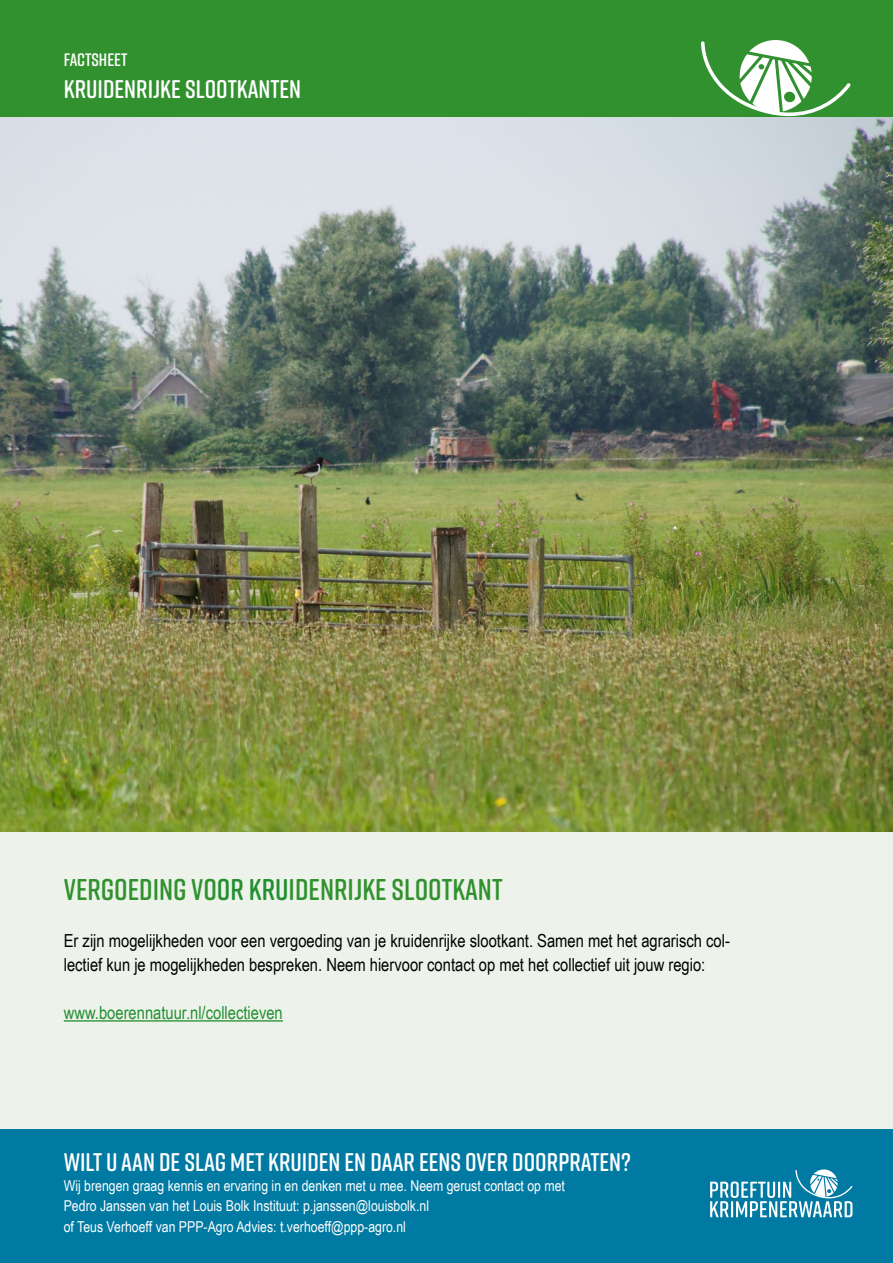
<style>
.page{position:relative;width:893px;height:1263px;background:#fff}
.page>*{position:absolute;margin:0;border:0;box-sizing:border-box;transform-origin:0 0}
.t1{font:600 30px "Rift Soft";color:#32912f}
.t2{font:600 25.5px "Rift Soft";color:#fff}
.t3{font:18px/24px "Arial Narrow";color:#000}
.t4{font:18px "Arial Narrow";color:#228f30}
.t5{font:600 18px "Rift Soft";color:#fff}
.t6{font:15px "Arial Narrow";color:#fff}
.s1{color:#228f30}
</style>
<div class="page">
<img style="left:0;top:116px;width:893px;height:716px">
<div style="left:0;top:832px;width:893px;height:298px;background:#edf3ea"></div>
<div style="left:0;top:0;width:893px;height:116px;background:#32912f"></div>
<div style="left:0;top:1130px;width:893px;height:133px;background:#007aa3"></div>
<svg style="left:701px;top:40px;width:150px;height:76px"></svg>
<svg style="left:710px;top:1169px;width:142px;height:48px"></svg>
<hr style="left:64px;top:1020px;width:219px;height:1px;background:#228f30">
<p class="t5" style="left:64px;top:47px;width:65px">FACTSHEET</p>
<p class="t2" style="left:64px;top:71px;width:239px">KRUIDENRIJKE SLOOTKANTEN</p>
<p class="t1" style="left:64px;top:869px;width:440px">VERGOEDING VO<span class="s1">OR KRU</span>IDENRIJKE SLOOTKANT</p>
<p class="t3" style="left:64px;top:928px;width:668px">Er zijn mogelijkheden voor een vergoeding van je kruidenrijke slootkant. Samen met het agrarisch col&shy;lectief kun je mogelijkheden bespreken. Neem hiervoor contact op met het collectief uit jouw regio:</p>
<p class="t4" style="left:64px;top:999px;width:221px">www.boerennatuur.nl/collectieven</p>
<p class="t2" style="left:64px;top:1144px;width:569px">WILT U AAN DE SLAG MET KRUIDEN EN DAAR EENS OVER DOORPRATEN?</p>
<p class="t6" style="left:64px;top:1175px;width:503px">Wij brengen graag kennis en ervaring in en denken met u mee. Neem gerust contact op met</p>
<p class="t6" style="left:64px;top:1195px;width:367px">Pedro Janssen van het Louis Bolk Instituut: p.janssen@louisbolk.nl</p>
<p class="t6" style="left:64px;top:1215px;width:344px">of Teus Verhoeff van PPP-Agro Advies: t.verhoeff@ppp-agro.nl</p>
</div>
